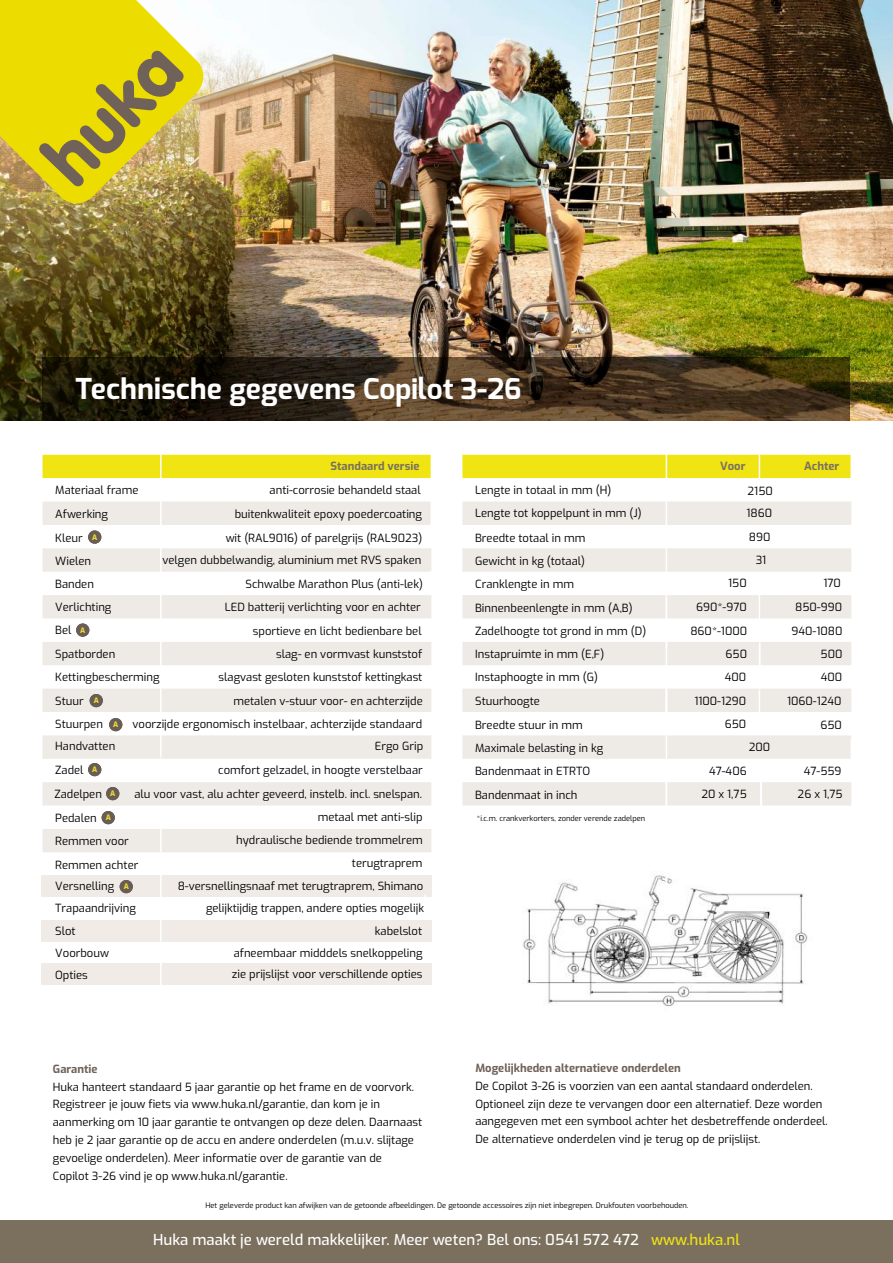
<style>
.page{position:relative;width:893px;height:1263px;background:#fff}
.page>*{position:absolute;margin:0;border:0;box-sizing:border-box;transform-origin:0 0}
.t1{font:700 28.5px "Exo";color:#fff}
.t2{font:500 15px "Exo";color:#fff}
.t3{font:11.25px/17.9px "Exo";color:#000}
.t4{font:700 11.25px "Exo";color:#70625a}
.t5{font:700 11.25px "Exo";color:#7b705d}
.t6{font:11.25px "Exo";color:#000}
.t7{font:7.5px "Exo";color:#000}
.t8{font:800 7.5px "Exo";color:#edda30}
.s1{font-weight:800;font-size:7.5px;color:#edda30}
.s2{font-style:inherit}
.s3{color:#f0e413}
</style>
<div class="page">
<img style="left:0;top:0;width:893px;height:420px">
<svg style="left:0;top:0;width:203px;height:203px"></svg>
<div style="left:0;top:1220px;width:893px;height:43px;background:#7b705d"></div>
<svg style="left:43px;top:357px;width:807px;height:64px"></svg>
<svg style="left:43px;top:532px;width:388px;height:320px;fill:#f1efeb"></svg>
<svg style="left:43px;top:455px;width:388px;height:70px"></svg>
<hr style="left:429px;top:571px;width:2px;height:23px;background:#fff">
<hr style="left:160px;top:663px;width:2px;height:23px;background:#fff">
<hr style="left:160px;top:758px;width:2px;height:23px;background:#fff">
<hr style="left:160px;top:828px;width:2px;height:24px;background:#fff">
<svg style="left:462px;top:735px;width:389px;height:71px;fill:#eeebe7"></svg>
<hr style="left:665px;top:725px;width:2px;height:35px;background:#fff">
<hr style="left:850px;top:738px;width:2px;height:23px;background:#fff">
<hr style="left:760px;top:780px;width:2px;height:23px;background:#fff">
<hr style="left:760px;top:802px;width:2px;height:24px;background:#fff">
<img style="left:523px;top:874px;width:285px;height:132px">
<div style="left:42px;top:920px;width:390px;height:21px;background:#f0ebe6"></div>
<svg style="left:666px;top:874px;width:1px;height:26px"></svg>
<svg style="left:462px;top:455px;width:389px;height:257px"></svg>
<hr style="left:160px;top:547px;width:2px;height:32px;background:#fff">
<hr style="left:160px;top:595px;width:2px;height:30px;background:#fff">
<hr style="left:160px;top:641px;width:2px;height:23px;background:#fff">
<hr style="left:160px;top:686px;width:2px;height:28px;background:#fff">
<hr style="left:160px;top:733px;width:2px;height:24px;background:#fff">
<div style="left:42px;top:875px;width:390px;height:21px;background:#f0ebe6"></div>
<div style="left:42px;top:963px;width:390px;height:22px;background:#f0ebe6"></div>
<hr style="left:160px;top:871px;width:2px;height:24px;background:#fff">
<hr style="left:160px;top:894px;width:2px;height:24px;background:#fff">
<hr style="left:160px;top:918px;width:2px;height:23px;background:#fff">
<hr style="left:160px;top:963px;width:2px;height:23px;background:#fff">
<svg style="left:666px;top:782px;width:1px;height:24px"></svg>
<div style="left:102px;top:811px;width:13px;height:13px;background:#685e55;border-radius:50%"></div>
<div style="left:120px;top:880px;width:13px;height:13px;background:#685e55;border-radius:50%"></div>
<div style="left:88px;top:530px;width:13px;height:14px;background:#685e55;border-radius:50%"></div>
<div style="left:76px;top:623px;width:13px;height:14px;background:#685e55;border-radius:50%"></div>
<div style="left:90px;top:694px;width:13px;height:13px;background:#685e55;border-radius:50%"></div>
<div style="left:109px;top:718px;width:13px;height:13px;background:#685e55;border-radius:50%"></div>
<div style="left:88px;top:763px;width:13px;height:13px;background:#685e55;border-radius:50%"></div>
<div style="left:106px;top:787px;width:13px;height:13px;background:#685e55;border-radius:50%"></div>
<h1 class="t1" style="left:75px;top:367px;width:447px">Technische gegevens Copilot 3-26</h1>
<p class="t5" style="left:331px;top:458px;width:90px">Standaard versie</p>
<p class="t5" style="left:720px;top:457px;width:27px">Voor</p>
<p class="t5" style="left:804px;top:457px;width:37px">Achter</p>
<p class="t3" style="left:55px;top:480px;width:85px">Materiaal frame</p>
<p class="t3" style="left:270px;top:481px;width:153px">anti-corrosie behandeld staal</p>
<p class="t3" style="left:55px;top:504px;width:54px">Afwerking</p>
<p class="t3" style="left:235px;top:504px;width:189px">buitenkwaliteit epoxy poedercoating</p>
<p class="t3" style="left:55px;top:551px;width:37px">Wielen</p>
<p class="t3" style="left:162px;top:550px;width:261px">velgen dubbelwandig, aluminium met RVS spaken</p>
<p class="t3" style="left:55px;top:597px;width:58px">Verlichting</p>
<p class="t3" style="left:225px;top:597px;width:198px">LED batterij verlichting voor en achter</p>
<p class="t3" style="left:55px;top:621px;width:18px">Bel</p>
<p class="t3" style="left:253px;top:621px;width:170px">sportieve en licht bedienbare bel</p>
<p class="t3" style="left:55px;top:644px;width:62px">Spatborden</p>
<p class="t3" style="left:276px;top:644px;width:148px">slag- en vormvast kunststof</p>
<p class="t3" style="left:55px;top:667px;width:106px">Kettingbescherming</p>
<p class="t3" style="left:219px;top:667px;width:205px">slagvast gesloten kunststof kettingkast</p>
<p class="t3" style="left:55px;top:691px;width:30px">Stuur</p>
<p class="t3" style="left:233px;top:692px;width:191px">metalen v-stuur voor- en achterzijde</p>
<p class="t3" style="left:55px;top:714px;width:49px">Stuurpen</p>
<p class="t3" style="left:133px;top:714px;width:291px">voorzijde ergonomisch instelbaar, achterzijde standaard</p>
<p class="t3" style="left:55px;top:760px;width:30px">Zadel</p>
<p class="t3" style="left:218px;top:761px;width:206px">comfort gelzadel, in hoogte verstelbaar</p>
<p class="t3" style="left:55px;top:528px;width:29px">Kleur</p>
<p class="t3" style="left:226px;top:528px;width:198px">wit (RAL9016) of parelgrijs (RAL9023)</p>
<p class="t8" style="left:92px;top:531px;width:7px">A</p>
<p class="t3" style="left:55px;top:574px;width:40px">Banden</p>
<p class="t3" style="left:246px;top:574px;width:179px">Schwalbe Marathon Plus (anti-lek)</p>
<p class="t8" style="left:80px;top:624px;width:7px">A</p>
<p class="t8" style="left:94px;top:695px;width:7px">A</p>
<p class="t8" style="left:113px;top:719px;width:7px">A</p>
<p class="t3" style="left:55px;top:737px;width:62px">Handvatten</p>
<p class="t6" style="left:375px;top:738px;width:50px">Ergo Grip</p>
<p class="t3" style="left:134px;top:784px;width:289px">alu voor vast, alu achter geveerd, instelb. incl. snelspan.</p>
<p class="t3" style="left:55px;top:808px;width:43px">Pedalen</p>
<p class="t3" style="left:318px;top:807px;width:106px">metaal met anti-slip</p>
<p class="t8" style="left:92px;top:764px;width:7px">A</p>
<p class="t3" style="left:54px;top:784px;width:62px">Zadelpen <span class="s1">A</span></p>
<p class="t8" style="left:106px;top:812px;width:7px">A</p>
<p class="t3" style="left:55px;top:832px;width:75px">Remmen voor</p>
<p class="t3" style="left:236px;top:831px;width:188px">hydraulische bediende trommelrem</p>
<p class="t3" style="left:55px;top:855px;width:85px">Remmen achter</p>
<p class="t3" style="left:352px;top:853px;width:72px">terugtraprem</p>
<p class="t3" style="left:55px;top:875px;width:82px;line-height:21.9px">Versnelling<br>Trapaandrijving</p>
<p class="t3" style="left:178px;top:875px;width:248px;line-height:21.5px;text-align:right">8-versnellingsnaaf met terugtraprem, Shimano gelijktijdig trappen, andere opties mogelijk</p>
<p class="t8" style="left:124px;top:881px;width:7px">A</p>
<p class="t3" style="left:55px;top:921px;width:22px">Slot</p>
<p class="t3" style="left:375px;top:921px;width:49px">kabelslot</p>
<p class="t3" style="left:55px;top:943px;width:55px">Voorbouw</p>
<p class="t3" style="left:234px;top:944px;width:190px">afneembaar midddels snelkoppeling</p>
<p class="t3" style="left:55px;top:965px;width:34px">Opties</p>
<p class="t3" style="left:232px;top:965px;width:192px">zie prijslijst voor verschillende opties</p>
<p class="t4" style="left:53px;top:1061px;width:46px">Garantie</p>
<p class="t3" style="left:53px;top:1077px;width:371px">Huka hanteert standaard 5 jaar garantie op het frame en de voorvork.<br>Registreer je jouw fiets via www.huka.nl/garantie, dan kom je in aanmerking om 10 jaar garantie te ontvangen op deze delen. Daarnaast heb je 2 jaar garantie op de accu en andere onderdelen (m.u.v. slijtage gevoelige onderdelen). Meer informatie over de garantie van de<br>Copilot 3-26 vind je op www.huka.nl/garantie.</p>
<p class="t3" style="left:475px;top:481px;width:138px">Lengte in totaal in mm (H)</p>
<p class="t3" style="left:475px;top:525px;width:112px;line-height:23.4px;text-align:justify">Breedte totaal in mm Gewicht in kg (totaal)<br>Cranklengte in mm</p>
<p class="t3" style="left:748px;top:481px;width:27px">2150</p>
<p class="t3" style="left:749px;top:524px;width:23px;line-height:23.7px;text-align:center">890<br>31</p>
<p class="t3" style="left:475px;top:503px;width:168px">Lengte tot koppelpunt in mm (J)</p>
<p class="t3" style="left:746px;top:504px;width:27px">1860</p>
<p class="t3" style="left:728px;top:574px;width:20px">150</p>
<p class="t3" style="left:823px;top:574px;width:19px">170</p>
<p class="t3" style="left:475px;top:598px;width:159px">Binnenbeenlengte in mm (A,B)</p>
<p class="t3" style="left:696px;top:597px;width:52px">690*-970</p>
<p class="t3" style="left:795px;top:597px;width:48px">850-990</p>
<p class="t3" style="left:725px;top:642px;width:24px;line-height:23px">650<br>400</p>
<p class="t3" style="left:787px;top:688px;width:56px;line-height:24px;text-align:right">1060-1240<br>650</p>
<p class="t3" style="left:475px;top:621px;width:173px">Zadelhoogte tot grond in mm (D)</p>
<p class="t3" style="left:690px;top:621px;width:58px">860*-1000</p>
<p class="t3" style="left:791px;top:619px;width:52px;line-height:22.5px;text-align:right">940-1080<br>500</p>
<p class="t3" style="left:475px;top:642px;width:131px;line-height:22.8px">Instapruimte in mm (E,F)<br>Instaphoogte in mm (G)</p>
<p class="t3" style="left:475px;top:689px;width:129px;line-height:23.1px">Stuurhoogte<br>Breedte stuur in mm<br>Maximale belasting in kg<br>Bandenmaat in ETR<span class="s2">T</span>O</p>
<p class="t3" style="left:821px;top:668px;width:23px">400</p>
<p class="t3" style="left:694px;top:688px;width:53px;line-height:23.4px;text-align:right">1100-1290<br>650</p>
<p class="t6" style="left:749px;top:738px;width:23px">20<span class="s2">0</span></p>
<p class="t3" style="left:701px;top:758px;width:47px;line-height:23.5px;text-align:right">47-406<br>20 x 1,75</p>
<p class="t3" style="left:798px;top:758px;width:46px;line-height:23.5px;text-align:center">47-559<br>2<span class="s2">6</span> x 1,75</p>
<p class="t3" style="left:475px;top:785px;width:104px">Bandenmaat in inch</p>
<p class="t7" style="left:477px;top:813px;width:170px">*i.c.m. crankverkorters, zonder verende zadelpen</p>
<p class="t4" style="left:475px;top:1060px;width:207px">Mogelijkheden alternatieve onderdelen</p>
<p class="t3" style="left:475px;top:1076px;width:354px">De Copilot 3-26 is voorzien van een aantal standaard onderdelen.<br>Optioneel zijn deze te vervangen door een alternatief. Deze worden aangegeven met een symbool achter het desbetreffende onderdeel.<br>De alternatieve onderdelen vind je terug op de prijslijst.</p>
<p class="t7" style="left:205px;top:1200px;width:484px"><span class="s2">Het geleverde</span> product <span class="s2">kan</span> afwijken van de getoonde afbeeldingen. De getoonde accessoires zijn niet inbegrepen. Drukfouten voorbehouden.</p>
<h2 class="t2" style="left:153px;top:1228px;width:588px">Huka maakt je wereld makkelijker. Meer weten? Bel ons: 0541 572 472 <span class="s3">www.huka.nl</span></h2>
</div>
